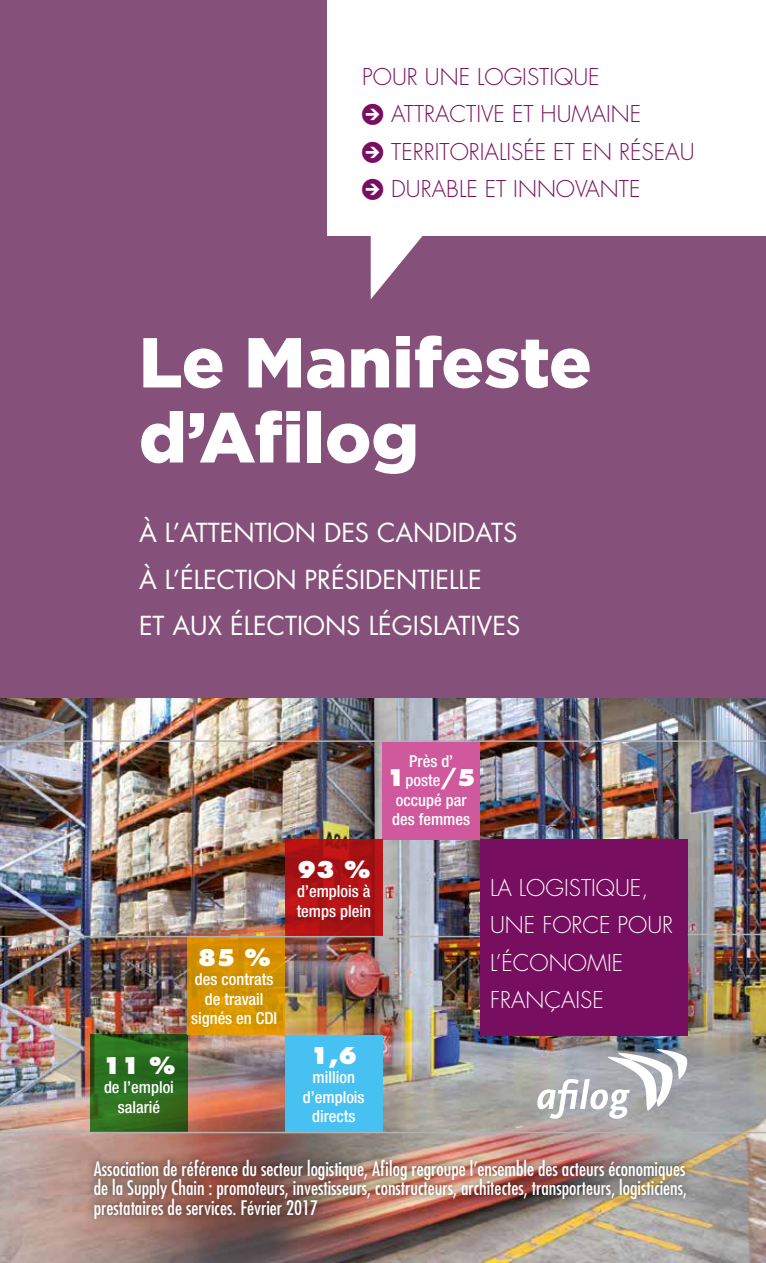
<style>
.page{position:relative;width:766px;height:1263px;background:#fff}
.page>*{position:absolute;margin:0;border:0;box-sizing:border-box;transform-origin:0 0}
.t1{font:900 70.5px/75px "Gotham";color:#fff}
.t2{font:25.5px/46.5px "Futura Std";color:#fff}
.t3{font:300 22.5px/37.5px "Futura Std";color:#780e5f}
.t4{font:300 22.5px/37.5px "Futura Std";color:#fff}
.t5{font:800 22.5px "Futura Std";color:#fff}
.t6{font:condensed 19.5px/19.5px "Futura Std";color:#fff;text-align:justify}
.t7{font:500 condensed 16.5px/19.5px "Helvetica Neue";color:#fff;text-align:center}
.s1{font-family:"Arrowstfb";font-weight:400}
.s2{font-family:"Futura Std";font-weight:800;font-stretch:normal;font-size:22.5px}
</style>
<div class="page">
<div style="left:0;top:0;width:765px;height:752px;background:#85507a"></div>
<div style="left:327px;top:0;width:438px;height:235px;background:#fff"></div>
<svg style="left:370px;top:235px;width:67px;height:64px"></svg>
<img style="left:0;top:698px;width:765px;height:565px">
<div style="left:382px;top:742px;width:98px;height:97px;background:#d0589c"></div>
<div style="left:480px;top:839px;width:207px;height:196px;background:#780e5f"></div>
<svg style="left:90px;top:1035px;width:98px;height:97px;background:#2c6a1d"></svg>
<div style="left:285px;top:1035px;width:97px;height:97px;background:#47c1f1"></div>
<hr style="left:0;top:740px;width:765px;height:2px;background:#b3b2b2">
<hr style="left:0;top:936px;width:480px;height:1px;background:#b3b2b2">
<hr style="left:0;top:1132px;width:765px;height:1px;background:#b3b2b2">
<hr style="left:687px;top:934px;width:78px;height:1px;background:#b3b2b2">
<div style="left:85px;top:1150px;width:609px;height:77px;background:#000;opacity:.75"></div>
<svg style="left:537px;top:1049px;width:150px;height:70px"></svg>
<svg style="left:188px;top:937px;width:97px;height:98px;background:#d69300"></svg>
<svg style="left:285px;top:839px;width:97px;height:97px;background:#ad1214"></svg>
<p class="t3" style="left:362px;top:58px;width:334px">POUR UNE LOGISTIQUE<br><span class="s1">J</span> ATTRACTIVE ET HUMAINE<br><span class="s1">J</span> TERRITORIALISÉE ET EN RÉSEAU<br><span class="s1">J</span> DURABLE ET INNOVANTE</p>
<h1 class="t1" style="left:139px;top:324px;width:454px">Le Manifeste d’Afilog</h1>
<h2 class="t2" style="left:139px;top:510px;width:383px">À L’ATTENTION DES CANDIDATS<br>À L’ÉLECTION PRÉSIDENTIELLE<br>ET AUX ÉLECTIONS LÉGISLATIVES</h2>
<p class="t5" style="left:103px;top:1051px;width:74px">11 %</p>
<p class="t7" style="left:104px;top:1077px;width:71px">de l’emploi salarié</p>
<p class="t5" style="left:198px;top:943px;width:74px">85 %</p>
<p class="t7" style="left:191px;top:969px;width:88px">des contrats de travail signés en CDI</p>
<p class="t5" style="left:297px;top:855px;width:74px">93 %</p>
<p class="t7" style="left:296px;top:882px;width:76px;text-align:left">d’emplois à temps plein</p>
<p class="t5" style="left:310px;top:1041px;width:48px">1,6</p>
<p class="t7" style="left:303px;top:1067px;width:63px">million d’emplois directs</p>
<p class="t7" style="left:387px;top:751px;width:90px">Près d’<br><span class="s2">1</span>poste<span class="s2">/5 </span>occupé par des femmes</p>
<p class="t4" style="left:490px;top:869px;width:185px">LA LOGISTIQUE,<br>UNE FORCE POUR<br>L’ÉCONOMIE<br>FRANÇAISE</p>
<p class="t6" style="left:94px;top:1159px;width:594px">Association de référence du secteur logistique, Afilog regroupe l’ensemble des acteurs économiques de la Supply Chain : promoteurs, investisseurs, constructeurs, architectes, transporteurs, logisticiens, prestataires de services. Février 2017</p>
</div>
